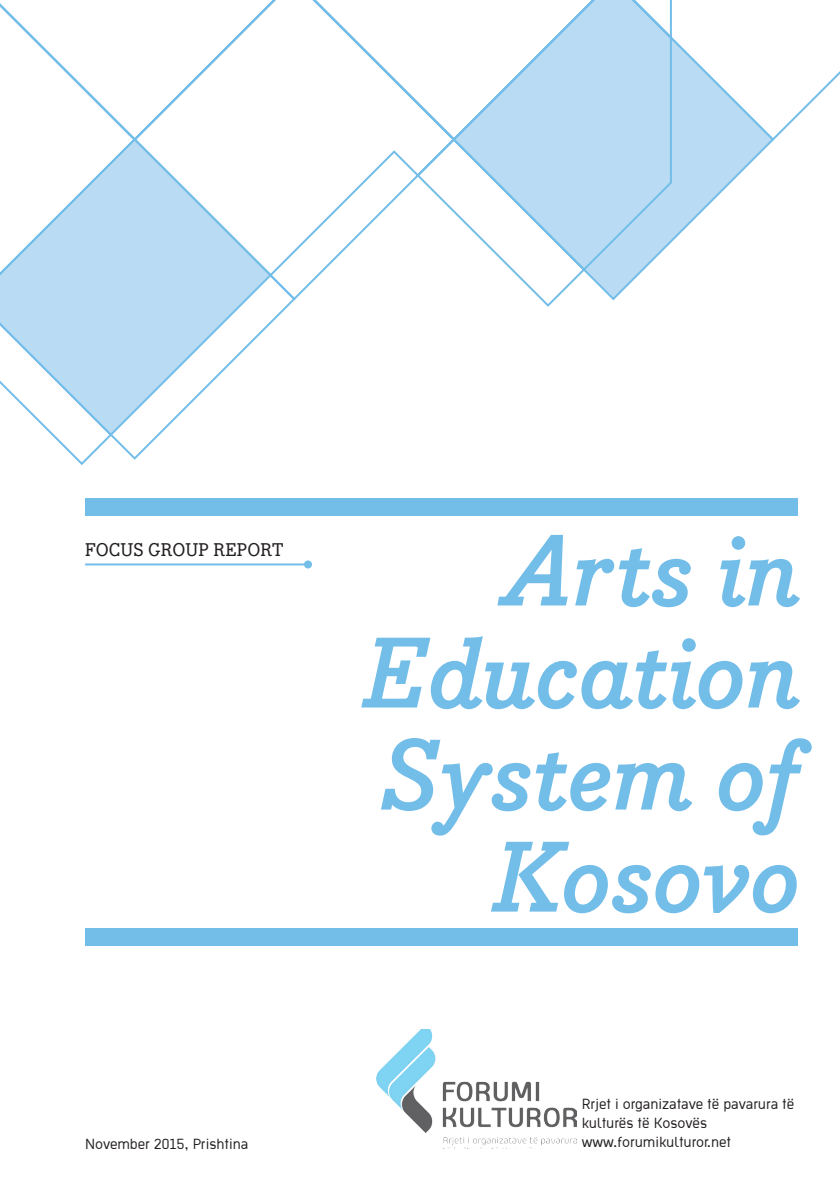
<style>
.page{position:relative;width:840px;height:1191px;background:#fff}
.page>*{position:absolute;margin:0;border:0;box-sizing:border-box;transform-origin:0 0}
.t1{font:italic 700 98px/102px "Bodoni Egyptian Pro";color:#73bde9;text-align:right}
.t2{font:500 18px "Bodoni Egyptian Pro";color:#231f20}
.t3{font:16px/19.2px "Ekstropia";color:#231f20}
</style>
<div class="page">
<div style="left:85px;top:928px;width:712px;height:17px;background:#73bde9"></div>
<div style="left:85px;top:499px;width:712px;height:17px;background:#73bde9"></div>
<hr style="left:85px;top:563px;width:223px;height:2px;background:#73bde9">
<div style="left:304px;top:560px;width:8px;height:8px;background:#73bde9;border-radius:50%"></div>
<svg style="left:586px;top:142px;width:186px;height:159px"></svg>
<svg style="left:137px;top:0;width:313px;height:278px"></svg>
<svg style="left:0;top:3px;width:137px;height:134px"></svg>
<svg style="left:0;top:137px;width:273px;height:300px"></svg>
<svg style="left:672px;top:37px;width:167px;height:105px"></svg>
<svg style="left:291px;top:0;width:159px;height:142px"></svg>
<svg style="left:450px;top:0;width:222px;height:272px"></svg>
<img style="left:376px;top:1029px;width:199px;height:119px">
<p class="t2" style="left:85px;top:538px;width:200px">FOCUS GROUP REPORT</p>
<p class="t1" style="left:362px;top:525px;width:436px">Arts in<br>Education<br>System of<br>Kosovo</p>
<p class="t3" style="left:581px;top:1093px;width:214px">Rrjet i organizatave të pavarura të kulturës të Kosovës</p>
<p class="t3" style="left:85px;top:1133px;width:165px">November 2015, Prishtina</p>
<p class="t3" style="left:581px;top:1131px;width:151px">www.forumikulturor.net</p>
</div>
